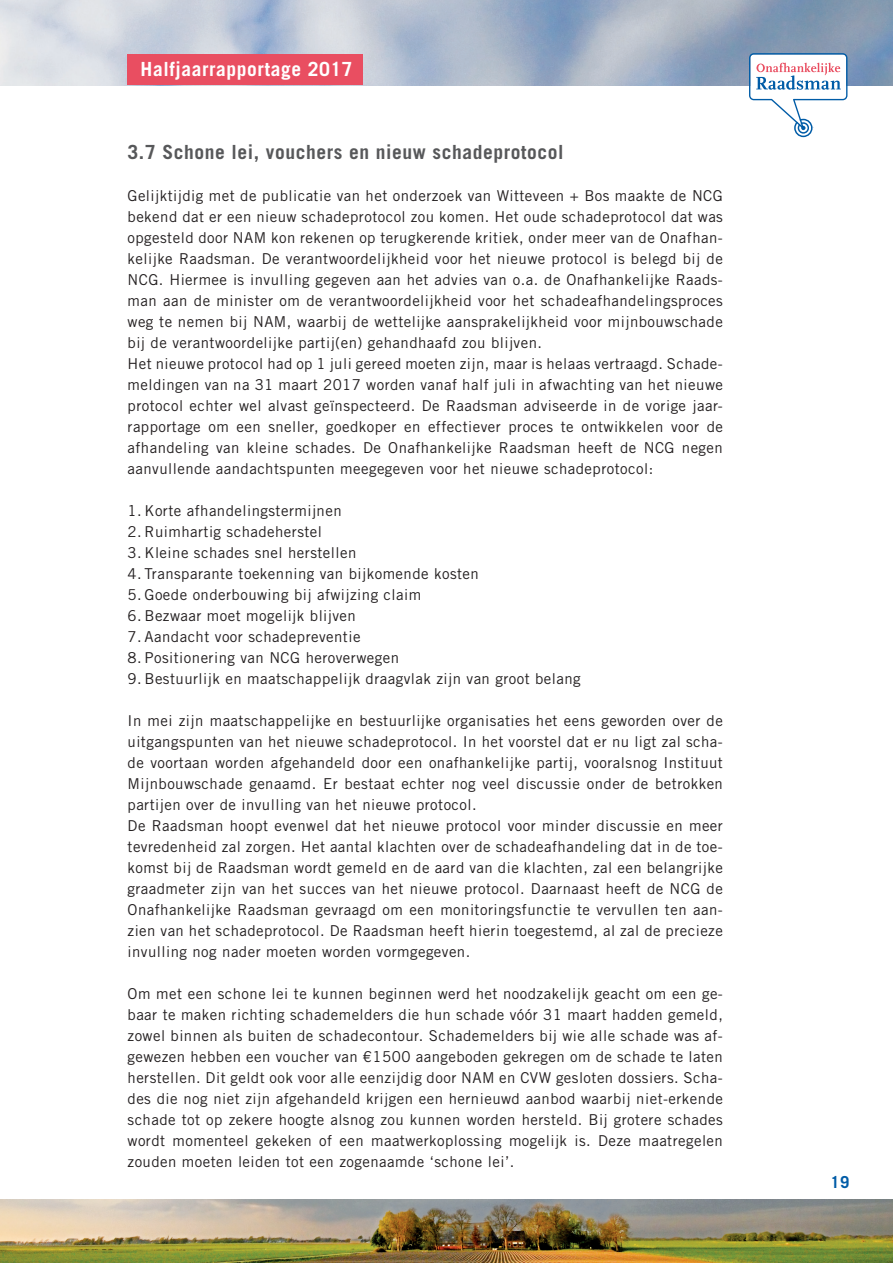
<style>
.page{position:relative;width:893px;height:1263px;background:#fff}
.page>*{position:absolute;margin:0;border:0;box-sizing:border-box;transform-origin:0 0}
.kopje{font:700 19.5px "Trade Gothic LT Std";letter-spacing:.03em;color:#57585a}
.t1{font:700 19.5px "Trade Gothic LT Std";letter-spacing:.03em;color:#fff}
.t2{font:700 16.5px "Trade Gothic LT Std";color:#005ca7}
.kopje-2{font:15px/21px "Trade Gothic LT Std";letter-spacing:.03em;color:#231f20;text-align:justify}
</style>
<div class="page">
<img style="left:0;top:1199px;width:893px;height:64px">
<img style="left:0;top:0;width:893px;height:85px">
<svg style="left:749px;top:53px;width:98px;height:84px"></svg>
<div style="left:128px;top:55px;width:235px;height:30px;background:#e94e61"></div>
<h1 class="t1" style="left:141px;top:57px;width:214px">Halfjaarrapportage 2017</h1>
<p class="kopje" style="left:128px;top:140px;width:437px">3.7 Schone lei, vouchers en nieuw schadeprotocol</p>
<p class="kopje-2" style="left:128px;top:185px;width:597px">Gelijktijdig met de publicatie van het onderzoek van Witteveen + Bos maakte de NCG bekend dat er een nieuw schadeprotocol zou komen. Het oude schadeprotocol dat was opgesteld door NAM kon rekenen op terugkerende kritiek, onder meer van de Onafhan&shy;kelijke Raadsman. De verantwoordelijkheid voor het nieuwe protocol is belegd bij de NCG. Hiermee is invulling gegeven aan het advies van o.a. de Onafhankelijke Raads&shy;man aan de minister om de verantwoordelijkheid voor het schadeafhandelingsproces weg te nemen bij NAM, waarbij de wettelijke aansprakelijkheid voor mijnbouwschade bij de verantwoordelijke partij(en) gehandhaafd zou blijven.</p>
<p class="kopje-2" style="left:128px;top:353px;width:597px">Het nieuwe protocol had op 1 juli gereed moeten zijn, maar is helaas vertraagd. Schade&shy;meldingen van na 31 maart 2017 worden vanaf half juli in afwachting van het nieuwe protocol echter wel alvast geïnspecteerd. De Raadsman adviseerde in de vorige jaar&shy;rapportage om een sneller, goedkoper en effectiever proces te ontwikkelen voor de afhandeling van kleine schades. De Onafhankelijke Raadsman heeft de NCG negen aanvullende aandachtspunten meegegeven voor het nieuwe schadeprotocol:</p>
<p class="kopje-2" style="left:128px;top:500px;width:216px">1. Korte afhandelingstermijnen</p>
<p class="kopje-2" style="left:128px;top:521px;width:196px">2. Ruimhartig schadeherstel</p>
<p class="kopje-2" style="left:128px;top:542px;width:230px">3. Kleine schades snel herstellen</p>
<p class="kopje-2" style="left:128px;top:563px;width:353px">4. Transparante toekenning van bijkomende kosten</p>
<p class="kopje-2" style="left:128px;top:584px;width:295px">5. Goede onderbouwing bij afwijzing claim</p>
<p class="kopje-2" style="left:128px;top:605px;width:230px">6. Bezwaar moet mogelijk blijven</p>
<p class="kopje-2" style="left:128px;top:626px;width:234px">7. Aandacht voor schadepreventie</p>
<p class="kopje-2" style="left:128px;top:647px;width:273px">8. Positionering van NCG heroverwegen</p>
<p class="kopje-2" style="left:128px;top:668px;width:455px">9. Bestuurlijk en maatschappelijk draagvlak zijn van groot belang</p>
<p class="kopje-2" style="left:128px;top:710px;width:597px">In mei zijn maatschappelijke en bestuurlijke organisaties het eens geworden over de uitgangspunten van het nieuwe schadeprotocol. In het voorstel dat er nu ligt zal scha&shy;de voortaan worden afgehandeld door een onafhankelijke partij, vooralsnog Instituut Mijnbouwschade genaamd. Er bestaat echter nog veel discussie onder de betrokken partijen over de invulling van het nieuwe protocol.</p>
<p class="kopje-2" style="left:128px;top:815px;width:597px">De Raadsman hoopt evenwel dat het nieuwe protocol voor minder discussie en meer tevredenheid zal zorgen. Het aantal klachten over de schadeafhandeling dat in de toe&shy;komst bij de Raadsman wordt gemeld en de aard van die klachten, zal een belangrijke graadmeter zijn van het succes van het nieuwe protocol. Daarnaast heeft de NCG de Onafhankelijke Raadsman gevraagd om een monitoringsfunctie te vervullen ten aan&shy;zien van het schadeprotocol. De Raadsman heeft hierin toegestemd, al zal de precieze invulling nog nader moeten worden vormgegeven.</p>
<p class="kopje-2" style="left:128px;top:983px;width:597px">Om met een schone lei te kunnen beginnen werd het noodzakelijk geacht om een ge&shy;baar te maken richting schademelders die hun schade vóór 31 maart hadden gemeld, zowel binnen als buiten de schadecontour. Schademelders bij wie alle schade was af&shy;gewezen hebben een voucher van €1500 aangeboden gekregen om de schade te laten herstellen. Dit geldt ook voor alle eenzijdig door NAM en CVW gesloten dossiers. Scha&shy;des die nog niet zijn afgehandeld krijgen een hernieuwd aanbod waarbij niet-erkende schade tot op zekere hoogte alsnog zou kunnen worden hersteld. Bij grotere schades wordt momenteel gekeken of een maatwerkoplossing mogelijk is. Deze maatregelen zouden moeten leiden tot een zogenaamde ‘schone lei’.</p>
<p class="t2" style="left:831px;top:1172px;width:20px">19</p>
</div>
